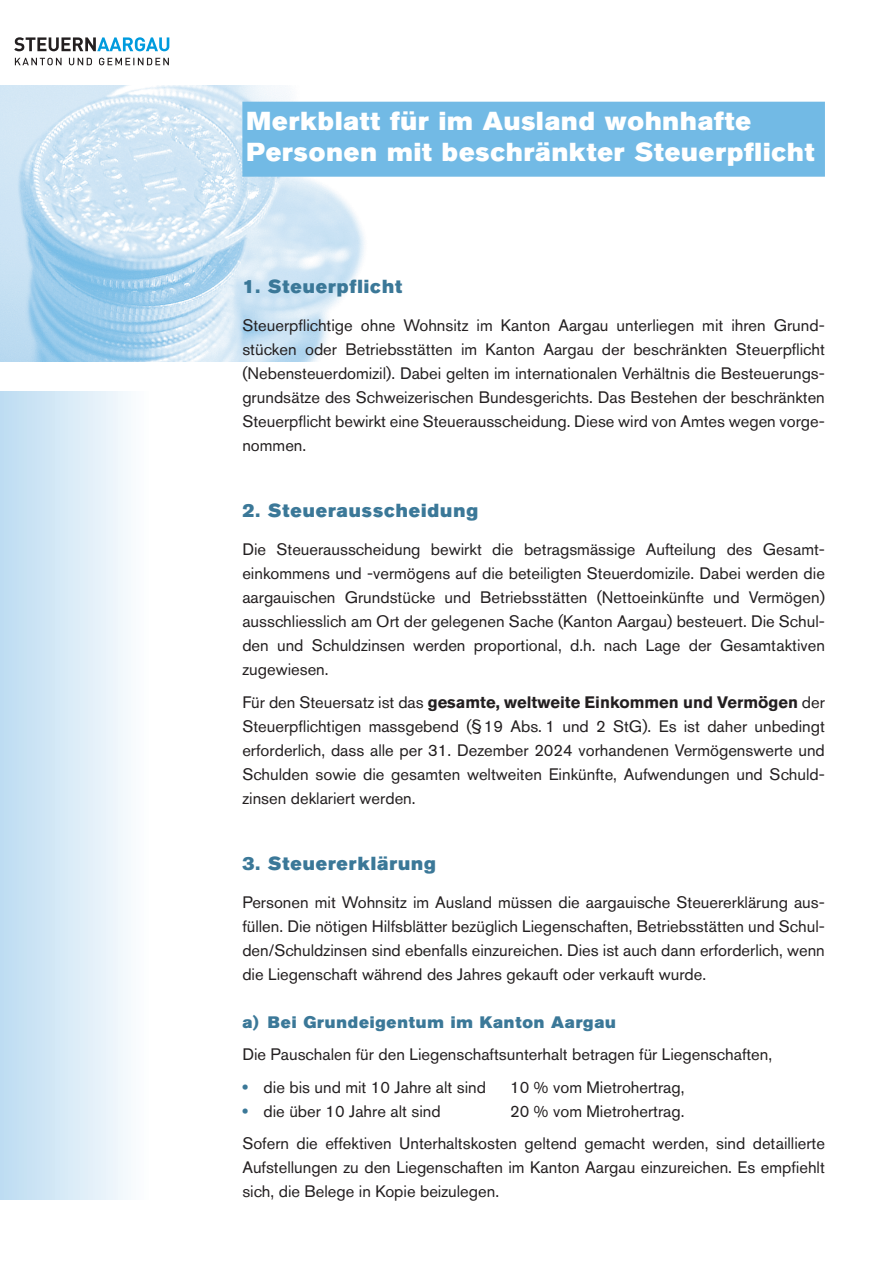
<style>
.page{position:relative;width:893px;height:1263px;background:#fff}
.page>*{position:absolute;margin:0;border:0;box-sizing:border-box;transform-origin:0 0}
.t1{font:25.8px/30.9px "Akzidenz Grotesk BE Super";letter-spacing:.035em;color:#fff}
.t2{font:18.75px "Akzidenz Grotesk BE Super";letter-spacing:.05em;color:#3b7898}
.t3{font:16.5px/24px "Akzidenz Grotesk BE";color:#231f20;text-align:justify}
.t4{font:16.5px "Akzidenz Grotesk BE Super";letter-spacing:.05em;color:#3b7898}
.s1{font-weight:700}
.s2{font-weight:800;color:#3b7898}
</style>
<div class="page">
<img style="left:0;top:85px;width:389px;height:276px">
<div style="left:0;top:391px;width:149px;height:808px;background:linear-gradient(to right,#bcdcf1,#fdfefe)"></div>
<div style="left:242px;top:102px;width:583px;height:75px;background:#72bae5"></div>
<svg style="left:15px;top:58px;width:154px;height:7px"></svg>
<svg style="left:14px;top:37px;width:155px;height:14px"></svg>
<h1 class="t1" style="left:247px;top:106px;width:569px">Merkblatt für im Ausland wohnhafte<br>Personen mit beschränkter Steuerpflicht</h1>
<p class="t2" style="left:242px;top:275px;width:161px">1. Steuerpflicht</p>
<p class="t3" style="left:242px;top:313px;width:584px">Steuerpflichtige ohne Wohnsitz im Kanton Aargau unterliegen mit ihren Grund&shy;stücken oder Betriebsstätten im Kanton Aargau der beschränkten Steuerpflicht (Nebensteuerdomizil). Dabei gelten im internationalen Verhältnis die Besteuerungs&shy;grundsätze des Schweizerischen Bundesgerichts. Das Bestehen der beschränkten Steuerpflicht bewirkt eine Steuerausscheidung. Diese wird von Amtes wegen vorge&shy;nommen.</p>
<p class="t2" style="left:242px;top:499px;width:237px">2. Steuerausscheidung</p>
<p class="t3" style="left:242px;top:537px;width:584px">Die Steuerausscheidung bewirkt die betragsmässige Aufteilung des Gesamt&shy;einkommens und -vermögens auf die beteiligten Steuerdomizile. Dabei werden die aargauischen Grundstücke und Betriebsstätten (Nettoeinkünfte und Vermögen) ausschliesslich am Ort der gelegenen Sache (Kanton Aargau) besteuert. Die Schul&shy;den und Schuldzinsen werden proportional, d.h. nach Lage der Gesamtaktiven zugewiesen.</p>
<p class="t3" style="left:242px;top:690px;width:584px">Für den Steuersatz ist das <span class="s1">gesamte, weltweite Einkommen und Vermögen</span> der Steuerpflichtigen massgebend (§19 Abs. 1 und 2 StG). Es ist daher unbedingt erforderlich, dass alle per 31. Dezember 2024 vorhandenen Vermögenswerte und Schulden sowie die gesamten weltweiten Einkünfte, Aufwendungen und Schuld&shy;zinsen deklariert werden.</p>
<p class="t2" style="left:242px;top:852px;width:195px">3. Steuererklärung</p>
<p class="t3" style="left:242px;top:890px;width:584px">Personen mit Wohnsitz im Ausland müssen die aargauische Steuererklärung aus&shy;füllen. Die nötigen Hilfsblätter bezüglich Liegenschaften, Betriebsstätten und Schul&shy;den/Schuldzinsen sind ebenfalls einzureichen. Dies ist auch dann erforderlich, wenn die Liegenschaft während des Jahres gekauft oder verkauft wurde.</p>
<p class="t4" style="left:242px;top:1012px;width:375px">a) Bei Grundeigentum im Kanton Aargau</p>
<p class="t3" style="left:242px;top:1042px;width:531px">Die Pauschalen für den Liegenschaftsunterhalt betragen für Liegenschaften,</p>
<p class="t3" style="left:242px;top:1075px;width:245px"><span class="s2">•</span> die bis und mit 10 Jahre alt sind</p>
<p class="t3" style="left:510px;top:1075px;width:176px">10 % vom Mietrohertrag,</p>
<p class="t3" style="left:242px;top:1099px;width:200px"><span class="s2">•</span> die über 10 Jahre alt sind</p>
<p class="t3" style="left:242px;top:1095px;width:584px;line-height:32.5px;text-indent:268px">20 % vom Mietrohertrag.<br>Sofern die effektiven Unterhaltskosten geltend gemacht werden, sind detaillierte</p>
<p class="t3" style="left:242px;top:1155px;width:584px">Aufstellungen zu den Liegenschaften im Kanton Aargau einzureichen. Es empfiehlt sich, die Belege in Kopie beizulegen.</p>
</div>
